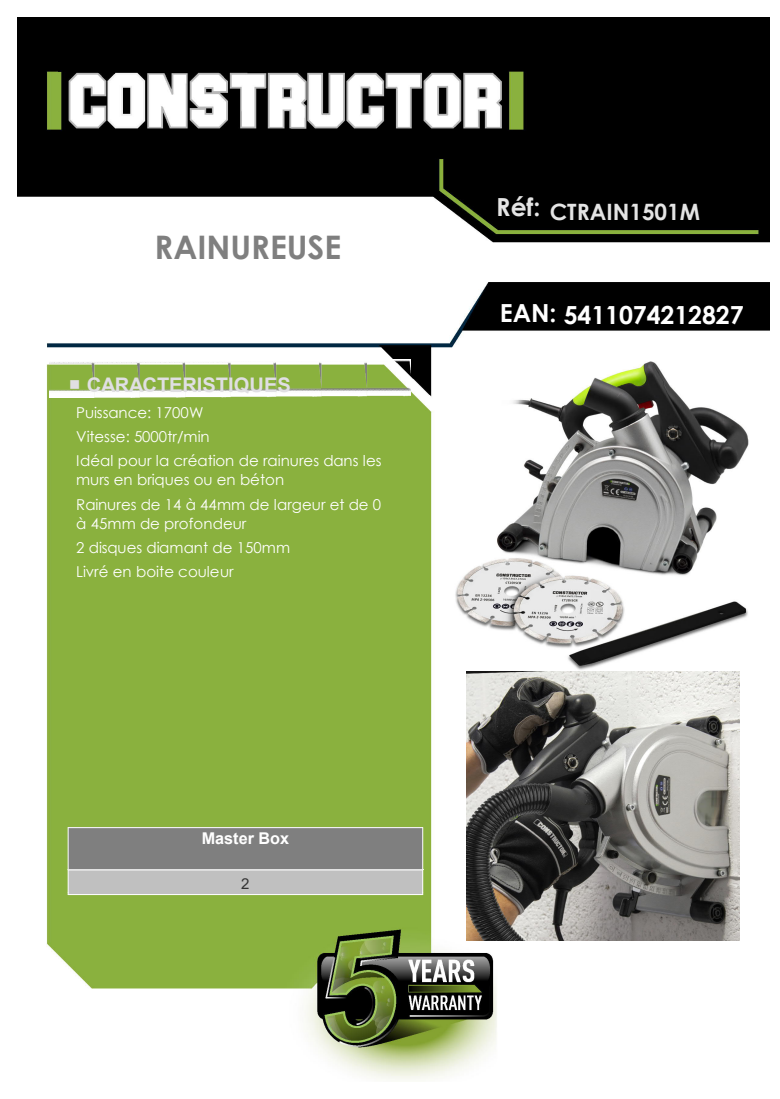
<style>
.page{position:relative;width:780px;height:1099px;background:#fff}
.page>*{position:absolute;margin:0;border:0;box-sizing:border-box;transform-origin:0 0}
.t1{font:700 32.38px "Century Gothic";color:#7f7f7f}
.t2{font:700 24.88px "Century Gothic";letter-spacing:-.005em;color:#fff}
.t3{font:700 22.5px "Century Gothic";color:#e4e4e4}
.t4{font:700 20.12px "Arial";color:#e0dfe3}
.t5{font:700 16.25px "Arial";color:#fff}
.t6{font:15px/24.2px "Century Gothic";color:#fff}
.t7{font:15px "Arial";color:#333}
</style>
<div class="page">
<img style="left:18px;top:18px;width:751px;height:1062px">
<img style="left:50px;top:359px;width:360px;height:38px">
<img style="left:439px;top:351px;width:327px;height:326px">
<img style="left:466px;top:671px;width:273px;height:269px">
<div style="left:68px;top:827px;width:354px;height:42px;background:#7f7f7f"></div>
<hr style="left:68px;top:827px;width:1px;height:42px;background:#fff">
<hr style="left:422px;top:827px;width:1px;height:42px;background:#fff">
<div style="left:68px;top:869px;width:354px;height:23px;background:#c0c0c0"></div>
<hr style="left:68px;top:892px;width:354px;height:2px;background:#c0c0c0">
<hr style="left:68px;top:894px;width:354px;height:1px;background:#fff">
<svg style="left:68px;top:870px;width:1px;height:24px"></svg>
<svg style="left:422px;top:869px;width:1px;height:25px"></svg>
<hr style="left:68px;top:827px;width:354px;height:1px;background:#fff">
<hr style="left:68px;top:869px;width:354px;height:1px;background:#fff">
<h1 class="t1" style="left:155px;top:223px;width:188px">RAINUREUSE</h1>
<h3 class="t4" style="left:69px;top:370px;width:223px">■ CARACTERISTIQUES</h3>
<p class="t6" style="left:76px;top:400px;width:307px">Puissance: 1700W<br>Vitesse: 5000tr/min<br>Idéal pour la création de rainures dans les</p>
<p class="t6" style="left:76px;top:467px;width:306px">murs en briques ou en béton<br>Rainures de 14 à 44mm de largeur et de 0</p>
<p class="t6" style="left:76px;top:511px;width:215px">à 45mm de profondeur<br>2 disques diamant de 150mm<br>Livré en boite couleur</p>
<p class="t5" style="left:202px;top:826px;width:89px">Master Box</p>
<p class="t7" style="left:241px;top:873px;width:10px">2</p>
<h3 class="t3" style="left:496px;top:195px;width:205px"><sup>Réf:</sup> CTRAIN1501M</h3>
<h2 class="t2" style="left:499px;top:294px;width:58px">EAN:</h2>
<h2 class="t2" style="left:563px;top:296px;width:181px">5411074212827</h2>
</div>
